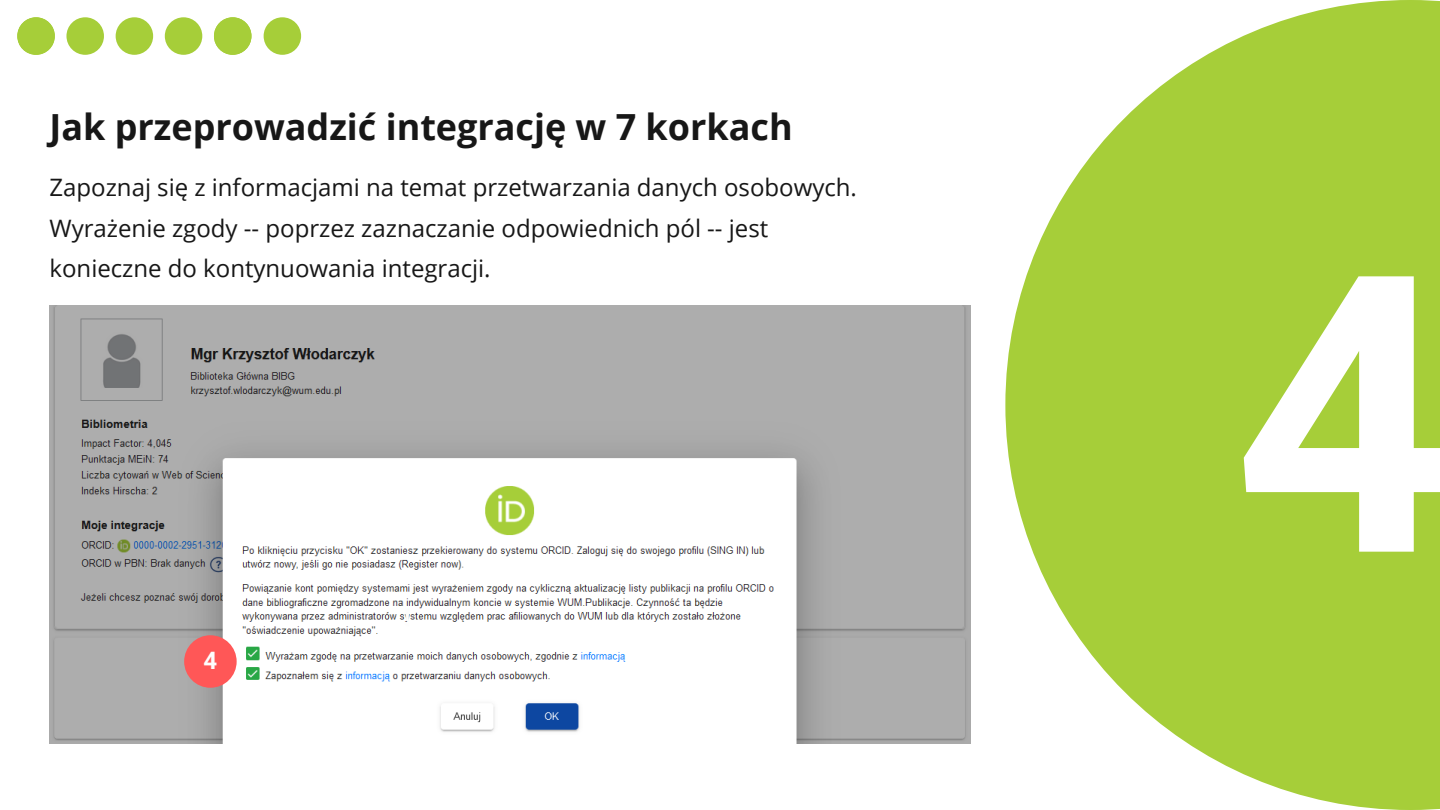
<style>
.page{position:relative;width:1440px;height:810px;background:#fff}
.page>*{position:absolute;margin:0;border:0;box-sizing:border-box;transform-origin:0 0}
.t1{font:700 387.3px "Roboto";color:#fff}
.t2{font:700 36px "Open Sans";color:#171717}
.t3{font:24px/40.5px "Open Sans";color:#171717}
.t4{font:700 24px "Roboto";color:#fdfdfd}
</style>
<div class="page">
<svg style="left:1005px;top:0;width:435px;height:810px;fill:#a6ce39"></svg>
<img style="left:50px;top:306px;width:921px;height:438px">
<div style="left:17px;top:17px;width:38px;height:38px;background:#a6ce39;border-radius:50%"></div>
<div style="left:214px;top:17px;width:37px;height:38px;background:#a6ce39;border-radius:50%"></div>
<div style="left:264px;top:17px;width:37px;height:38px;background:#a6ce39;border-radius:50%"></div>
<div style="left:66px;top:17px;width:38px;height:38px;background:#a6ce39;border-radius:50%"></div>
<div style="left:116px;top:17px;width:37px;height:38px;background:#a6ce39;border-radius:50%"></div>
<div style="left:165px;top:17px;width:37px;height:38px;background:#a6ce39;border-radius:50%"></div>
<div style="left:184px;top:635px;width:53px;height:53px;background:#ff5757;border-radius:50%"></div>
<p class="t2" style="left:50px;top:101px;width:745px">Jak przeprowadzić integrację w 7 korkach</p>
<p class="t3" style="left:50px;top:166px;width:809px">Zapoznaj się z informacjami na temat przetwarzania danych osobowych.<br>Wyrażenie zgody -- poprzez zaznaczanie odpowiednich pól -- jest konieczne do kontynuowania integracji.</p>
<p class="t4" style="left:203px;top:647px;width:15px">4</p>
<p class="t4" style="left:404px;top:604px;width:8px">!</p>
<p class="t1" style="left:1233px;top:193px;width:223px">4</p>
</div>
